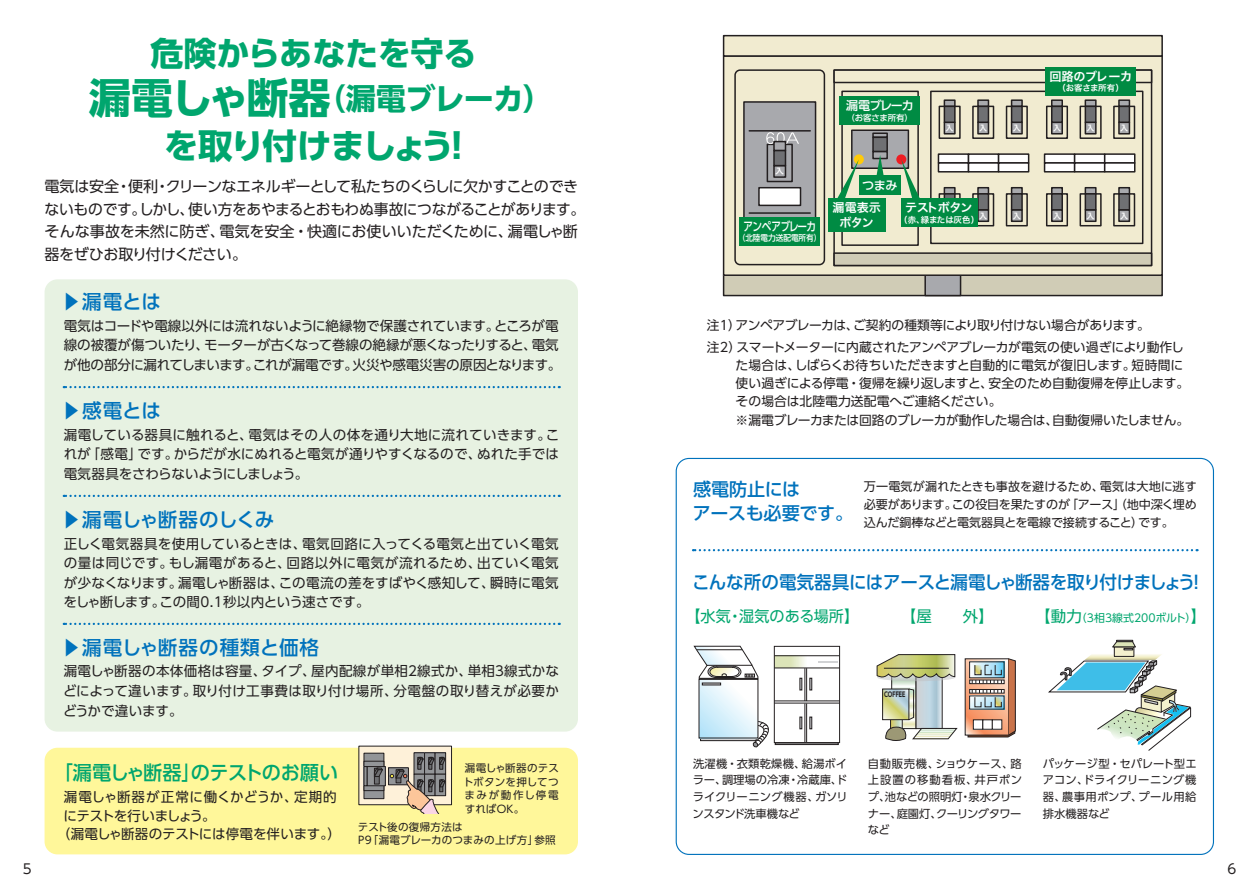
<style>
.page{position:relative;width:1259px;height:893px;background:#fff}
.page>*{position:absolute;margin:0;border:0;box-sizing:border-box;transform-origin:0 0}
.t1{font:700 34.65px "UD Shin Go Pr 6";letter-spacing:-.07em;color:#00a66e}
.t2{font:700 33.15px "UD Shin Go Pr 6";letter-spacing:-.01em;color:#00a66e}
.t3{font:700 30.15px "UD Shin Go Pr 6";letter-spacing:-.025em;color:#00a66e}
.t4{font:500 19.5px "UD Shin Go Pr 6";letter-spacing:-.03em;color:#00a66e}
.t5{font:500 19.5px "UD Shin Go Pr 6";letter-spacing:.05em;color:#0072bc}
.t6{font:500 19.5px "UD Shin Go Pr 6";letter-spacing:-.03em;color:#0072bc}
.t7{font:500 19.5px "UD Shin Go Pr 6";letter-spacing:-.005em;color:#0072bc}
.t8{font:500 18px/24px "UD Shin Go Pr 6";letter-spacing:-.015em;color:#0072bc}
.t9{font:15.45px "UD Shin Go Pr 6";color:#00a66e}
.t10{font:15px/22.5px "UD Shin Go Pr 6";letter-spacing:-.02em;color:#231f20}
.t11{font:13.5px/19.5px "UD Shin Go Pr 6";letter-spacing:-.01em;color:#231f20;text-align:justify}
.t12{font:12.75px/18px "UD Shin Go Pr 6";letter-spacing:-.02em;color:#231f20}
.t13{font:12px/18px "UD Shin Go Pr 6";letter-spacing:-.015em;color:#231f20;text-align:justify}
.t14{font:12px/14.5px "Hira Kaku Pro W6";letter-spacing:-.04em;color:#fff;text-align:center}
.t15{font:500 12px "UD Shin Go Pr 6";letter-spacing:-.045em;color:#fff}
.t16{font:500 12px "UD Shin Go Pr 6";letter-spacing:-.045em;color:#fff;scale:.8 1}
.t17{font:12px "Hira Kaku Pro W6";letter-spacing:-.02em;color:#fff}
.t18{font:11.25px/16.5px "UD Shin Go Pr 6";color:#231f20;text-align:justify}
.t19{font:10.95px "UD Shin Go Pr 6";color:#00a66e}
.t20{font:10.5px/13.5px "UD Shin Go Pr 6";letter-spacing:.03em;color:#231f20;text-align:justify}
.t21{font:8.4px "Hira Kaku Pro W6";letter-spacing:-.03em;color:#fff}
.t22{font:500 8.4px "UD Shin Go Pr 6";color:#fff;scale:.9 1}
.t23{font:500 8.4px "UD Shin Go Pr 6";color:#fff}
.t24{font:7.95px "Hira Kaku Pro W6";color:#fff}
.t25{font:7.95px "Hira Kaku Pro W6";color:#fff;scale:1.11 1}
.t26{font:700 6.9px "UD Shin Go Pr 6";color:#231f20;scale:.73 1}
.s1{font-size:42.15px}
.s2{font-size:15.45px}
</style>
<div class="page">
<div style="left:723px;top:275px;width:439px;height:21px;background:#d0ccb6"></div>
<div style="left:723px;top:274px;width:440px;height:22px;border:2px solid #231f20"></div>
<div style="left:925px;top:275px;width:35px;height:21px;background:#a8a9ad"></div>
<div style="left:924px;top:274px;width:37px;height:22px;border:2px solid #231f20"></div>
<div style="left:723px;top:56px;width:439px;height:219px;background:#f1ebd0"></div>
<div style="left:834px;top:253px;width:317px;height:12px;background:#d0ccb6"></div>
<div style="left:833px;top:252px;width:319px;height:14px;border:2px solid #231f20"></div>
<svg style="left:722px;top:34px;width:441px;height:200px"></svg>
<svg style="left:929px;top:90px;width:215px;height:155px"></svg>
<div style="left:1045px;top:67px;width:91px;height:29px;background:#008b43"></div>
<div style="left:901px;top:198px;width:76px;height:29px;background:#008b43"></div>
<svg style="left:733px;top:69px;width:187px;height:197px"></svg>
<div style="left:828px;top:198px;width:57px;height:34px;background:#008b43"></div>
<div style="left:45px;top:748px;width:533px;height:106px;background:#fff79a;border-radius:13px"></div>
<div style="left:45px;top:279px;width:533px;height:453px;background:#e7f2e2;border-radius:13px"></div>
<div style="left:359px;top:746px;width:92px;height:59px;background:#fef1d9"></div>
<div style="left:414px;top:753px;width:10px;height:21px;background:#939598"></div>
<div style="left:413px;top:752px;width:12px;height:23px;border:1px solid #231f20"></div>
<div style="left:424px;top:753px;width:11px;height:21px;background:#939598"></div>
<div style="left:424px;top:752px;width:11px;height:23px;border:1px solid #231f20"></div>
<div style="left:435px;top:753px;width:10px;height:21px;background:#939598"></div>
<div style="left:435px;top:752px;width:11px;height:23px;border:1px solid #231f20"></div>
<svg style="left:365px;top:755px;width:17px;height:42px"></svg>
<div style="left:363px;top:753px;width:21px;height:46px;border:1px solid #231f20"></div>
<svg style="left:365px;top:763px;width:17px;height:26px"></svg>
<div style="left:363px;top:761px;width:21px;height:30px;border:1px solid #231f20"></div>
<div style="left:367px;top:766px;width:18px;height:20px;background:#939598"></div>
<div style="left:366px;top:766px;width:20px;height:20px;border:1px solid #231f20"></div>
<div style="left:363px;top:766px;width:4px;height:20px;border:1px solid #231f20"></div>
<div style="left:374px;top:768px;width:5px;height:16px;background:#6d6e71"></div>
<div style="left:374px;top:768px;width:6px;height:16px;border:1px solid #231f20"></div>
<svg style="left:373px;top:766px;width:11px;height:14px"></svg>
<div style="left:388px;top:767px;width:21px;height:18px;border:1px solid #231f20"></div>
<svg style="left:390px;top:756px;width:62px;height:58px"></svg>
<svg style="left:693px;top:549px;width:504px;height:2px"></svg>
<svg style="left:64px;top:386px;width:496px;height:2px"></svg>
<svg style="left:64px;top:495px;width:496px;height:2px"></svg>
<svg style="left:64px;top:623px;width:496px;height:2px"></svg>
<svg style="left:1048px;top:640px;width:143px;height:111px"></svg>
<svg style="left:965px;top:658px;width:51px;height:80px"></svg>
<svg style="left:876px;top:654px;width:82px;height:87px"></svg>
<hr style="left:884px;top:668px;width:65px;height:1px;background:#231f20">
<svg style="left:693px;top:646px;width:147px;height:101px"></svg>
<h2 class="t2" style="left:150px;top:26px;width:328px">危険からあなたを守る</h2>
<h3 class="t3" style="left:89px;top:73px;width:465px"><span class="s1">漏電しゃ断器</span>（漏電ブレーカ）</h3>
<h1 class="t1" style="left:164px;top:118px;width:311px">を取り付けましょう！</h1>
<p class="t10" style="left:44px;top:175px;width:542px">電気は安全・便利・クリーンなエネルギーとして私たちのくらしに欠かすことのできないものです。しかし、使い方をあやまるとおもわぬ事故につながることがあります。そんな事故を未然に防ぎ、電気を安全・快適にお使いいただくために、漏電しゃ断器をぜひお取り付けください。</p>
<h3 class="t7" style="left:62px;top:286px;width:101px">▶漏電とは</h3>
<p class="t11" style="left:64px;top:316px;width:499px;text-align:left">電気はコードや電線以外には流れないように絶縁物で保護されています。ところが電線の被覆が傷ついたり、モーターが古くなって巻線の絶縁が悪くなったりすると、電気が他の部分に漏れてしまいます。これが漏電です。火災や感電災害の原因となります。</p>
<h3 class="t7" style="left:62px;top:395px;width:101px">▶感電とは</h3>
<p class="t11" style="left:64px;top:424px;width:497px">漏電している器具に触れると、電気はその人の体を通り大地に流れていきます。これが「感電」です。からだが水にぬれると電気が通りやすくなるので、ぬれた手では電気器具をさわらないようにしましょう。</p>
<h3 class="t6" style="left:62px;top:504px;width:214px">▶漏電しゃ断器のしくみ</h3>
<p class="t11" style="left:63px;top:533px;width:497px">正しく電気器具を使用しているときは、電気回路に入ってくる電気と出ていく電気の量は同じです。もし漏電があると、回路以外に電気が流れるため、出ていく電気が少なくなります。漏電しゃ断器は、この電流の差をすばやく感知して、瞬時に電気をしゃ断します。この間0.1秒以内という速さです。</p>
<h3 class="t5" style="left:62px;top:632px;width:259px">▶漏電しゃ断器の種類と価格</h3>
<p class="t11" style="left:63px;top:661px;width:497px">漏電しゃ断器の本体価格は容量、タイプ、屋内配線が単相２線式か、単相３線式かなどによって違います。取り付け工事費は取り付け場所、分電盤の取り替えが必要かどうかで違います。</p>
<h3 class="t4" style="left:54px;top:757px;width:286px">「漏電しゃ断器」のテストのお願い</h3>
<p class="t11" style="left:63px;top:786px;width:275px">漏電しゃ断器が正常に働くかどうか、定期的にテストを行いましょう。</p>
<p class="t11" style="left:57px;top:824px;width:286px">（漏電しゃ断器のテストには停電を伴います。）</p>
<p class="t20" style="left:463px;top:761px;width:97px">漏電しゃ断器のテストボタンを押してつまみが動作し停電すればOK。</p>
<p class="t20" style="left:358px;top:819px;width:199px">テスト後の復帰方法は<br>P9「漏電ブレーカのつまみの上げ方」参照</p>
<p class="t25" style="left:775px;top:164px;width:9px">入</p>
<p class="t16" style="left:743px;top:217px;width:92px">アンペアブレーカ</p>
<p class="t22" style="left:738px;top:231px;width:94px">（北陸電力送配電所有）</p>
<p class="t15" style="left:846px;top:96px;width:69px">漏電ブレーカ</p>
<p class="t23" style="left:846px;top:111px;width:68px">（お客さま所有）</p>
<p class="t15" style="left:862px;top:175px;width:37px">つまみ</p>
<p class="t17" style="left:1049px;top:65px;width:84px">回路のブレーカ</p>
<p class="t21" style="left:1057px;top:80px;width:68px">（お客さま所有）</p>
<p class="t24" style="left:945px;top:121px;width:9px">入</p>
<p class="t24" style="left:979px;top:121px;width:9px">入</p>
<p class="t24" style="left:1013px;top:121px;width:9px">入</p>
<p class="t24" style="left:1053px;top:121px;width:9px">入</p>
<p class="t24" style="left:1086px;top:121px;width:9px">入</p>
<p class="t24" style="left:1120px;top:121px;width:9px">入</p>
<p class="t14" style="left:832px;top:200px;width:50px">漏電表示ボタン</p>
<p class="t14" style="left:905px;top:200px;width:69px">テストボタン</p>
<p class="t21" style="left:899px;top:212px;width:82px">（赤、緑または灰色）</p>
<p class="t24" style="left:945px;top:209px;width:9px">入</p>
<p class="t24" style="left:979px;top:209px;width:9px">入</p>
<p class="t24" style="left:1013px;top:209px;width:9px">入</p>
<p class="t24" style="left:1053px;top:209px;width:9px">入</p>
<p class="t24" style="left:1086px;top:209px;width:9px">入</p>
<p class="t24" style="left:1120px;top:209px;width:9px">入</p>
<p class="t12" style="left:707px;top:313px;width:478px;line-height:22.6px">注1）アンペアブレーカは、ご契約の種類等により取り付けない場合があります。<br>注2）スマートメーターに内蔵されたアンペアブレーカが電気の使い過ぎにより動作し</p>
<p class="t12" style="left:735px;top:356px;width:455px">た場合は、しばらくお待ちいただきますと自動的に電気が復旧します。短時間に使い過ぎによる停電・復帰を繰り返しますと、安全のため自動復帰を停止します。その場合は北陸電力送配電へご連絡ください。<br>※漏電ブレーカまたは回路のブレーカが動作した場合は、自動復帰いたしません。</p>
<h3 class="t8" style="left:692px;top:477px;width:162px">感電防止には<br>アースも必要です。</h3>
<p class="t13" style="left:863px;top:477px;width:335px">万一電気が漏れたときも事故を避けるため、電気は大地に逃す必要があります。この役目を果たすのが「アース」（地中深く埋め込んだ銅棒などと電気器具とを電線で接続すること）です。</p>
<h3 class="t8" style="left:692px;top:569px;width:514px">こんな所の電気器具にはアースと漏電しゃ断器を取り付けましょう！</h3>
<p class="t9" style="left:685px;top:604px;width:175px">【水気・湿気のある場所】</p>
<p class="t9" style="left:901px;top:604px;width:95px">【屋　　外】</p>
<p class="t19" style="left:1035px;top:609px;width:172px"><span class="s2">【動力</span>（3相3線式200ボルト）<span class="s2">】</span></p>
<p class="t26" style="left:884px;top:689px;width:30px">COFFEE</p>
<p class="t18" style="left:692px;top:755px;width:157px">洗濯機・衣類乾燥機、給湯ボイラー、調理場の冷凍・冷蔵庫、ドライクリーニング機器、ガソリンスタンド洗車機など</p>
<p class="t18" style="left:868px;top:755px;width:156px">自動販売機、ショウケース、路上設置の移動看板、井戸ポンプ、池などの照明灯・泉水クリーナー、庭園灯、クーリングタワーなど</p>
<p class="t18" style="left:1042px;top:755px;width:155px">パッケージ型・セパレート型エアコン、ドライクリーニング機器、農事用ポンプ、プール用給排水機器など</p>
<p class="t11" style="left:22px;top:858px;width:10px">5</p>
<p class="t11" style="left:1227px;top:858px;width:10px">6</p>
</div>
